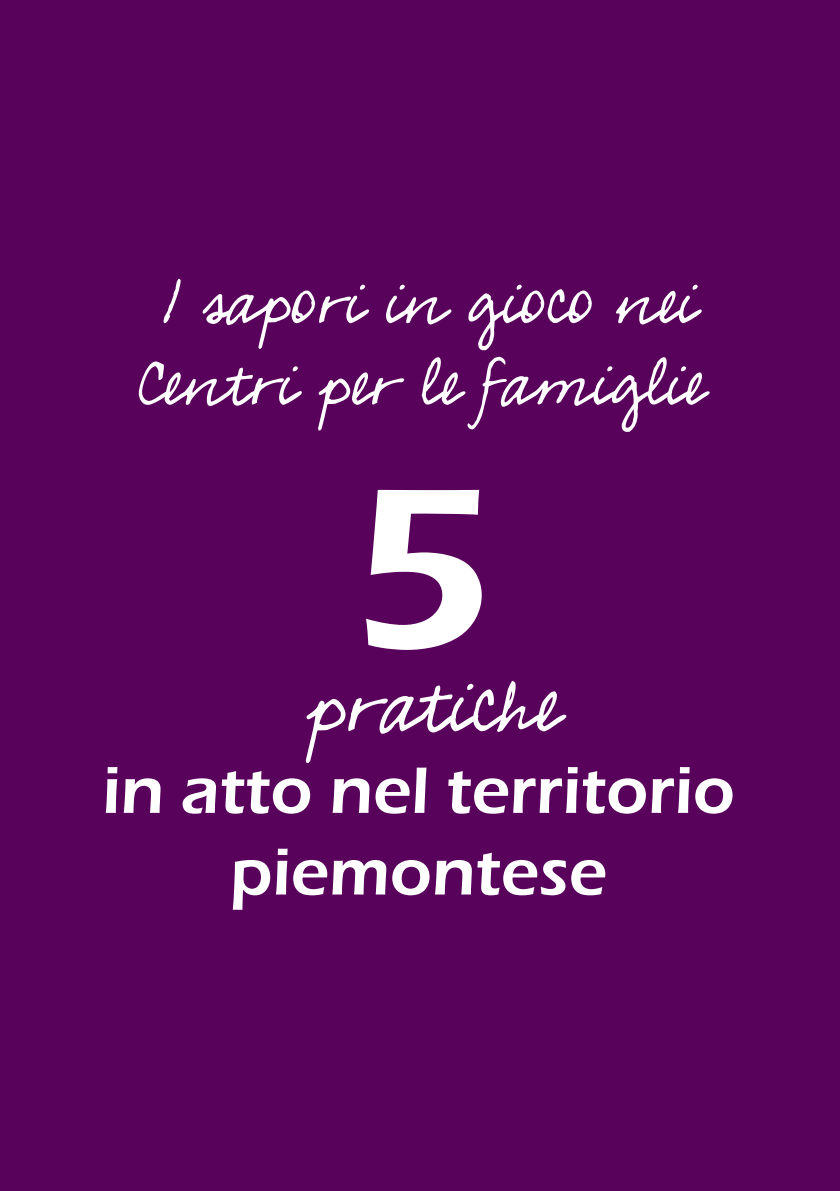
<style>
.page{position:relative;width:840px;height:1191px;background:#fff}
.page>*{position:absolute;margin:0;border:0;box-sizing:border-box;transform-origin:0 0}
.t1{font:600 236px "Eras ITC";color:#fff}
.t2{font:84px "Milko";color:#fff}
.t3{font:68px/81.6px "Milko";color:#fff;text-align:center}
.t4{font:600 68px/81.6px "Eras ITC";color:#fff;text-align:center}
</style>
<div class="page">
<div style="left:0;top:0;width:839px;height:1191px;background:#58025b"></div>
<p class="t3" style="left:136px;top:262px;width:568px">I sapori in gioco nei<br>Centri per le famiglie</p>
<h1 class="t1" style="left:349px;top:435px;width:147px">5</h1>
<p class="t2" style="left:304px;top:644px;width:256px">pratiche</p>
<p class="t4" style="left:102px;top:750px;width:633px">in atto nel territorio piemontese</p>
</div>
